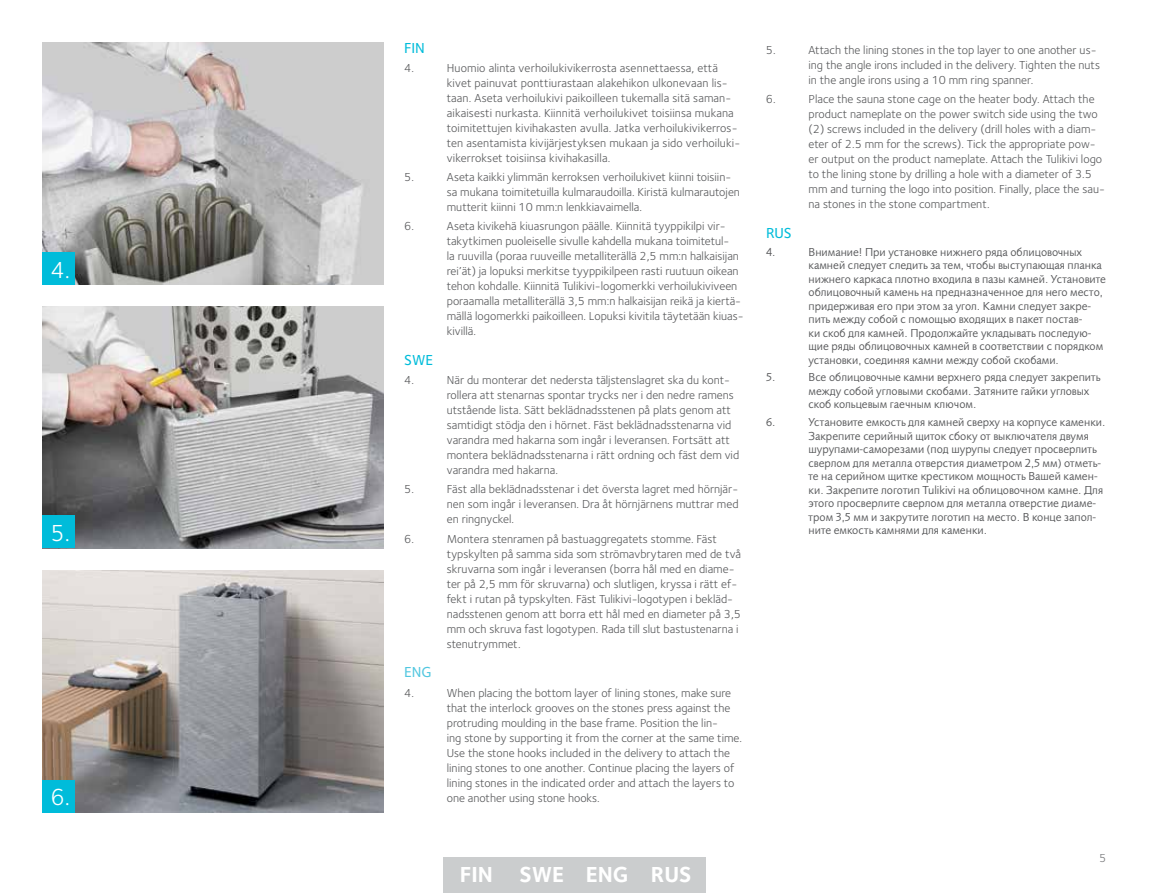
<style>
.page{position:relative;width:1149px;height:893px;background:#fff}
.page>*{position:absolute;margin:0;border:0;box-sizing:border-box;transform-origin:0 0}
.t1{font:24px "Foundry Sterling OT2";color:#fff}
.t2{font:700 22.5px "Foundry Sterling OT2";color:#fff}
.t3{font:500 15px "Foundry Sterling OT2";color:#00bcda}
.t4{font:500 15px "Foundry Sterling OT2";color:#52c7e0}
.t5{font:12px/15px "Foundry Sterling OT2";color:#58595b}
.t6{font:12px/13.5px "Foundry Sans Book CY";color:#58595b}
.t7{font:12px "Foundry Sterling OT2";color:#797a7d}
</style>
<div class="page">
<div style="left:509px;top:857px;width:65px;height:36px;background:#cbcdce"></div>
<div style="left:443px;top:857px;width:66px;height:36px;background:#cbcdce"></div>
<div style="left:574px;top:857px;width:65px;height:36px;background:#cbcdce"></div>
<div style="left:639px;top:857px;width:66px;height:36px;background:#cbcdce"></div>
<img style="left:43px;top:306px;width:340px;height:243px">
<div style="left:43px;top:516px;width:32px;height:32px;background:#00bcda"></div>
<img style="left:43px;top:43px;width:340px;height:242px">
<div style="left:43px;top:253px;width:32px;height:32px;background:#00bcda"></div>
<img style="left:43px;top:570px;width:340px;height:243px">
<div style="left:43px;top:780px;width:32px;height:32px;background:#00bcda"></div>
<h1 class="t1" style="left:50px;top:253px;width:21px">4.</h1>
<h1 class="t1" style="left:50px;top:515px;width:21px">5.</h1>
<h1 class="t1" style="left:50px;top:780px;width:21px">6.</h1>
<p class="t3" style="left:404px;top:36px;width:22px">FIN</p>
<p class="t5" style="left:404px;top:60px;width:11px">4.</p>
<p class="t5" style="left:446px;top:60px;width:295px">Huomio alinta verhoilukivikerrosta asennettaessa, että kivet painuvat ponttiurastaan alakehikon ulkonevaan lis&shy;taan. Aseta verhoilukivi paikoilleen tukemalla sitä saman&shy;aikaisesti nurkasta. Kiinnitä verhoilukivet toisiinsa mukana toimitettujen kivihakasten avulla. Jatka verhoilukivikerros&shy;ten asentamista kivijärjestyksen mukaan ja sido verhoiluki&shy;vikerrokset toisiinsa kivihakasilla.</p>
<p class="t5" style="left:404px;top:169px;width:11px">5.</p>
<p class="t5" style="left:446px;top:169px;width:294px">Aseta kaikki ylimmän kerroksen verhoilukivet kiinni toisiin&shy;sa mukana toimitetuilla kulmaraudoilla. Kiristä kulmarautojen mutterit kiinni 10 mm:n lenkkiavaimella.</p>
<p class="t5" style="left:404px;top:218px;width:11px">6.</p>
<p class="t5" style="left:446px;top:218px;width:298px">Aseta kivikehä kiuasrungon päälle. Kiinnitä tyyppikilpi vir&shy;takytkimen puoleiselle sivulle kahdella mukana toimitetul-<br>la ruuvilla (poraa ruuveille metalliterällä 2,5 mm:n halkaisijan rei’ät) ja lopuksi merkitse tyyppikilpeen rasti ruutuun oikean tehon kohdalle. Kiinnitä Tulikivi-logomerkki verhoilukiviveen poraamalla metalliterällä 3,5 mm:n halkaisijan reikä ja kiertä&shy;mällä logomerkki paikoilleen. Lopuksi kivitila täytetään kiuas&shy;kivillä.</p>
<p class="t3" style="left:404px;top:349px;width:30px">SWE</p>
<p class="t5" style="left:404px;top:372px;width:11px">4.</p>
<p class="t5" style="left:446px;top:372px;width:294px">När du monterar det nedersta täljstenslagret ska du kont&shy;rollera att stenarnas spontar trycks ner i den nedre ramens utstående lista. Sätt beklädnadsstenen på plats genom att samtidigt stödja den i hörnet. Fäst beklädnadsstenarna vid varandra med hakarna som ingår i leveransen. Fortsätt att montera beklädnadsstenarna i rätt ordning och fäst dem vid varandra med hakarna.</p>
<p class="t5" style="left:404px;top:481px;width:11px">5.</p>
<p class="t5" style="left:446px;top:481px;width:293px;text-align:justify">Fäst alla beklädnadsstenar i det översta lagret med hörnjär&shy;nen som ingår i leveransen. Dra åt hörnjärnens muttrar med en ringnyckel.</p>
<p class="t5" style="left:404px;top:530px;width:11px">6.</p>
<p class="t5" style="left:446px;top:530px;width:296px">Montera stenramen på bastuaggregatets stomme. Fäst typskylten på samma sida som strömavbrytaren med de två skruvarna som ingår i leveransen (borra hål med en diame&shy;ter på 2,5 mm för skruvarna) och slutligen, kryssa i rätt ef&shy;fekt i rutan på typskylten. Fäst Tulikivi-logotypen i bekläd&shy;nadsstenen genom att borra ett hål med en diameter på 3,5 mm och skruva fast logotypen. Rada till slut bastustenarna i stenutrymmet.</p>
<p class="t4" style="left:404px;top:661px;width:29px">ENG</p>
<p class="t5" style="left:404px;top:684px;width:11px">4.</p>
<p class="t5" style="left:446px;top:684px;width:297px">When placing the bottom layer of lining stones, make sure that the interlock grooves on the stones press against the protruding moulding in the base frame. Position the lin-<br>ing stone by supporting it from the corner at the same time.<br>Use the stone hooks included in the delivery to attach the lining stones to one another. Continue placing the layers of lining stones in the indicated order and attach the layers to one another using stone hooks.</p>
<h2 class="t2" style="left:459px;top:857px;width:233px">FIN SWE ENG RUS</h2>
<p class="t5" style="left:765px;top:42px;width:11px">5.</p>
<p class="t5" style="left:808px;top:42px;width:293px">Attach the lining stones in the top layer to one another us&shy;ing the angle irons included in the delivery. Tighten the nuts in the angle irons using a 10 mm ring spanner.</p>
<p class="t5" style="left:765px;top:91px;width:11px">6.</p>
<p class="t5" style="left:808px;top:91px;width:298px">Place the sauna stone cage on the heater body. Attach the product nameplate on the power switch side using the two (2) screws included in the delivery (drill holes with a diam&shy;eter of 2.5 mm for the screws). Tick the appropriate pow&shy;er output on the product nameplate. Attach the Tulikivi logo to the lining stone by drilling a hole with a diameter of 3.5 mm and turning the logo into position. Finally, place the sau&shy;na stones in the stone compartment.</p>
<p class="t3" style="left:765px;top:222px;width:27px">RUS</p>
<p class="t6" style="left:765px;top:245px;width:11px">4.</p>
<p class="t6" style="left:808px;top:245px;width:299px">Внимание! При установке нижнего ряда облицовочных камней следует следить за тем, чтобы выступающая планка нижнего каркаса плотно входила в пазы камней. Установите облицовочный камень на предназначенное для него место, придерживая его при этом за угол. Камни следует закре&shy;пить между собой с помощью входящих в пакет постав-<br>ки скоб для камней. Продолжайте укладывать последую&shy;щие ряды облицовочных камней в соответствии с порядком установки, соединяя камни между собой скобами.</p>
<p class="t6" style="left:765px;top:371px;width:11px">5.</p>
<p class="t6" style="left:808px;top:371px;width:293px">Все облицовочные камни верхнего ряда следует закрепить между собой угловыми скобами. Затяните гайки угловых скоб кольцевым гаечным ключом.</p>
<p class="t6" style="left:765px;top:415px;width:11px">6.</p>
<p class="t6" style="left:808px;top:415px;width:298px">Установите емкость для камней сверху на корпусе каменки.<br>Закрепите серийный щиток сбоку от выключателя двумя шурупами-саморезами (под шурупы следует просверлить сверлом для металла отверстия диаметром 2,5 мм) отметь&shy;те на серийном щитке крестиком мощность Вашей камен&shy;ки. Закрепите логотип Tulikivi на облицовочном камне. Для этого просверлите сверлом для металла отверстие диаме&shy;тром 3,5 мм и закрутите логотип на место. В конце запол&shy;ните емкость камнями для каменки.</p>
<p class="t7" style="left:1098px;top:849px;width:9px">5</p>
</div>
